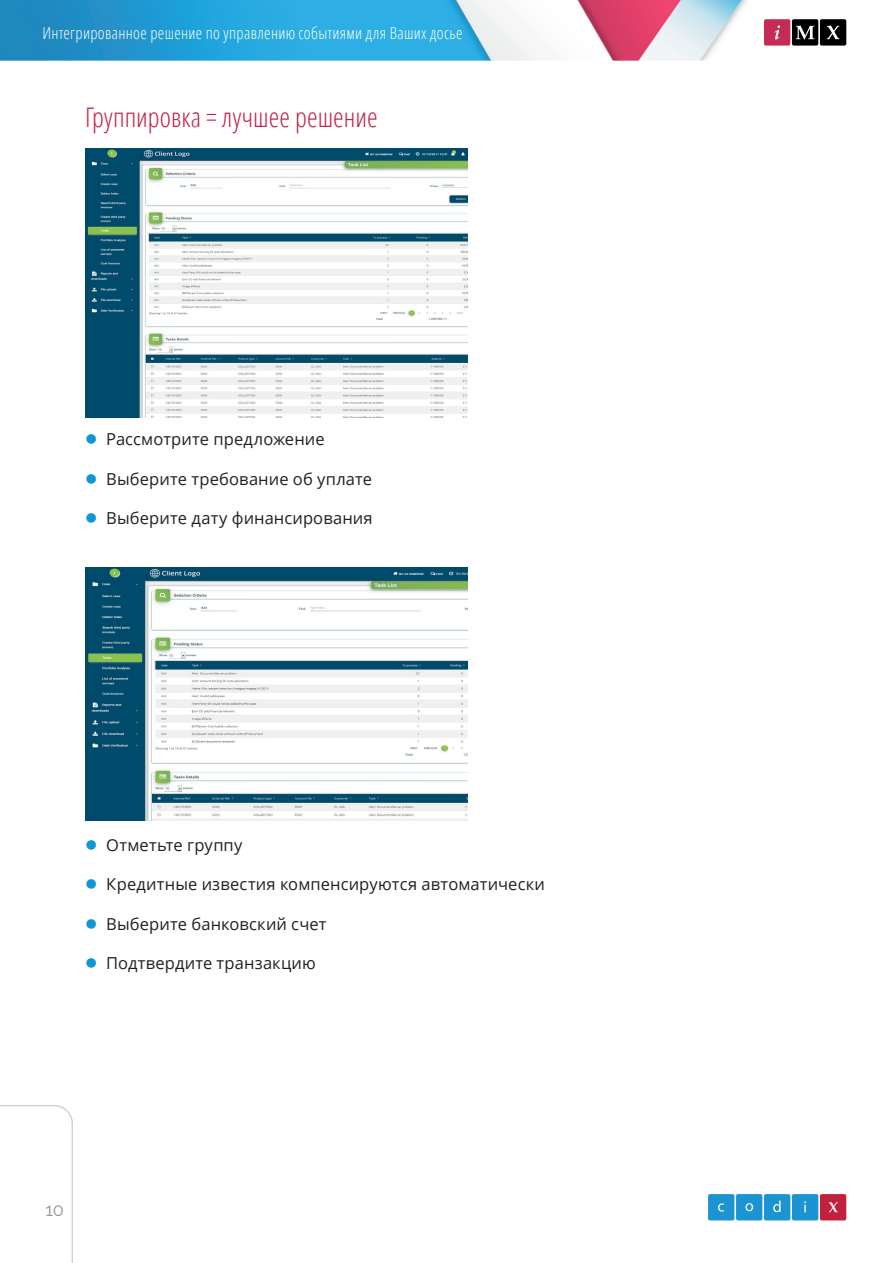
<style>
.page{position:relative;width:893px;height:1263px;background:#fff}
.page>*{position:absolute;margin:0;border:0;box-sizing:border-box;transform-origin:0 0}
.Heading_2{font:300 condensed 27px "Open Sans";color:#c31f4a}
.t1{font:18px "Raleway";color:#939598}
.t2{font:16.5px "Open Sans";letter-spacing:.005em;color:#231f20}
.t3{font:300 condensed 16.5px "Open Sans";letter-spacing:.02em;color:#fff}
</style>
<div class="page">
<img style="left:0;top:0;width:748px;height:61px">
<svg style="left:764px;top:19px;width:82px;height:27px;background:#623442"></svg>
<svg style="left:708px;top:1194px;width:138px;height:26px;background:#4e88bb"></svg>
<svg style="left:0;top:1105px;width:73px;height:158px"></svg>
<img style="left:85px;top:567px;width:383px;height:254px">
<img style="left:85px;top:149px;width:383px;height:268px">
<p class="t3" style="left:43px;top:22px;width:422px">Интегрированное решение по управлению событиями для Ваших досье</p>
<p class="Heading_2" style="left:85px;top:99px;width:294px">Группировка = лучшее решение</p>
<p class="t2" style="left:106px;top:428px;width:220px">Рассмотрите предложение</p>
<p class="t2" style="left:106px;top:467px;width:267px">Выберите требование об уплате</p>
<p class="t2" style="left:106px;top:507px;width:268px">Выберите дату финансирования</p>
<p class="t2" style="left:106px;top:833px;width:138px">Отметьте группу</p>
<p class="t2" style="left:106px;top:873px;width:440px">Кредитные известия компенсируются автоматически</p>
<p class="t2" style="left:106px;top:912px;width:222px">Выберите банковский счет</p>
<p class="t2" style="left:106px;top:952px;width:211px">Подтвердите транзакцию</p>
<p class="t1" style="left:45px;top:1199px;width:20px">10</p>
</div>
